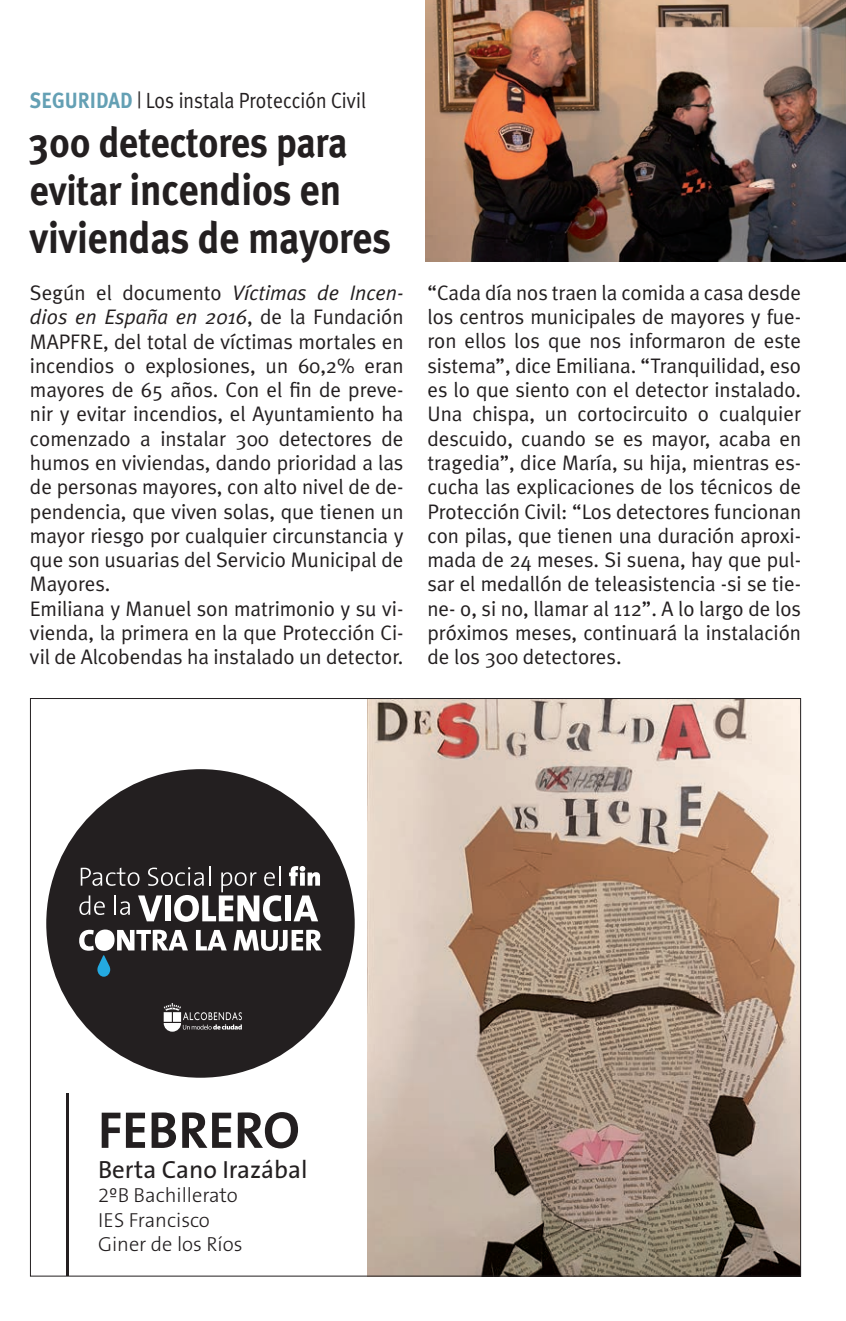
<style>
.page{position:relative;width:846px;height:1321px;background:#fff}
.page>*{position:absolute;margin:0;border:0;box-sizing:border-box;transform-origin:0 0}
.t1{font:700 52px "The Sans B7";color:#231f20}
.t2{font:700 44px/48px "Meta Plus";letter-spacing:-.005em;color:#231f20;scale:.9 1}
.t3{font:700 42px "Meta Plus";letter-spacing:-.005em;color:#231f20;scale:.9 1}
.t4{font:25px "The Sans B5 Plain";color:#231f20}
.t5{font:22px "Meta Plus Normal";color:#231f20;scale:.9 1}
.t6{font:21px/24.2px "Meta Plus Normal";letter-spacing:-.005em;color:#231f20}
.t7{font:300 20.4px/24.4px "The Sans B3";color:#231f20}
.s1{font-family:"Meta Plus";font-weight:700;color:#64a0b4}
.s2{font-size:42px}
.s3{font-style:italic}
</style>
<div class="page">
<img style="left:426px;top:0;width:420px;height:261px">
<svg style="left:30px;top:698px;width:771px;height:578px"></svg>
<p class="t5" style="left:30px;top:88px;width:375px"><span class="s1">SEGURIDAD</span> | Los instala Protección Civil</p>
<h3 class="t3" style="left:30px;top:118px;width:355px">300 detectores para</h3>
<h2 class="t2" style="left:30px;top:165px;width:403px"><span class="s2">evitar</span> incendios en viviendas de mayores</h2>
<p class="t6" style="left:30px;top:280px;width:375px">Según el documento <span class="s3">Víctimas de Incen&shy;dios en España en 2016</span>, de la Fundación MAPFRE, del total de víctimas mortales en incendios o explosiones, un 60,2% eran mayores de 65 años. Con el fin de preve&shy;nir y evitar incendios, el Ayuntamiento ha comenzado a instalar 300 detectores de humos en viviendas, dando prioridad a las de personas mayores, con alto nivel de de&shy;pendencia, que viven solas, que tienen un mayor riesgo por cualquier circunstancia y que son usuarias del Servicio Municipal de Mayores.<br>Emiliana y Manuel son matrimonio y su vi&shy;vienda, la primera en la que Protección Ci&shy;vil de Alcobendas ha instalado un detector.</p>
<p class="t6" style="left:427px;top:280px;width:375px;text-align:justify">“Cada día nos traen la comida a casa desde los centros municipales de mayores y fue&shy;ron ellos los que nos informaron de este sistema”, dice Emiliana. “Tranquilidad, eso es lo que siento con el detector instalado.<br>Una chispa, un cortocircuito o cualquier descuido, cuando se es mayor, acaba en tragedia”, dice María, su hija, mientras es&shy;cucha las explicaciones de los técnicos de Protección Civil: “Los detectores funcionan con pilas, que tienen una duración aproxi&shy;mada de 24 meses. Si suena, hay que pul&shy;sar el medallón de teleasistencia -si se tie&shy;ne- o, si no, llamar al 112”. A lo largo de los próximos meses, continuará la instalación de los 300 detectores.</p>
<h1 class="t1" style="left:98px;top:1102px;width:203px">FEBRERO</h1>
<p class="t4" style="left:98px;top:1155px;width:211px">Berta Cano Irazábal</p>
<p class="t7" style="left:98px;top:1183px;width:146px">2ºB Bachillerato<br>IES Francisco<br>Giner de los Ríos</p>
</div>
